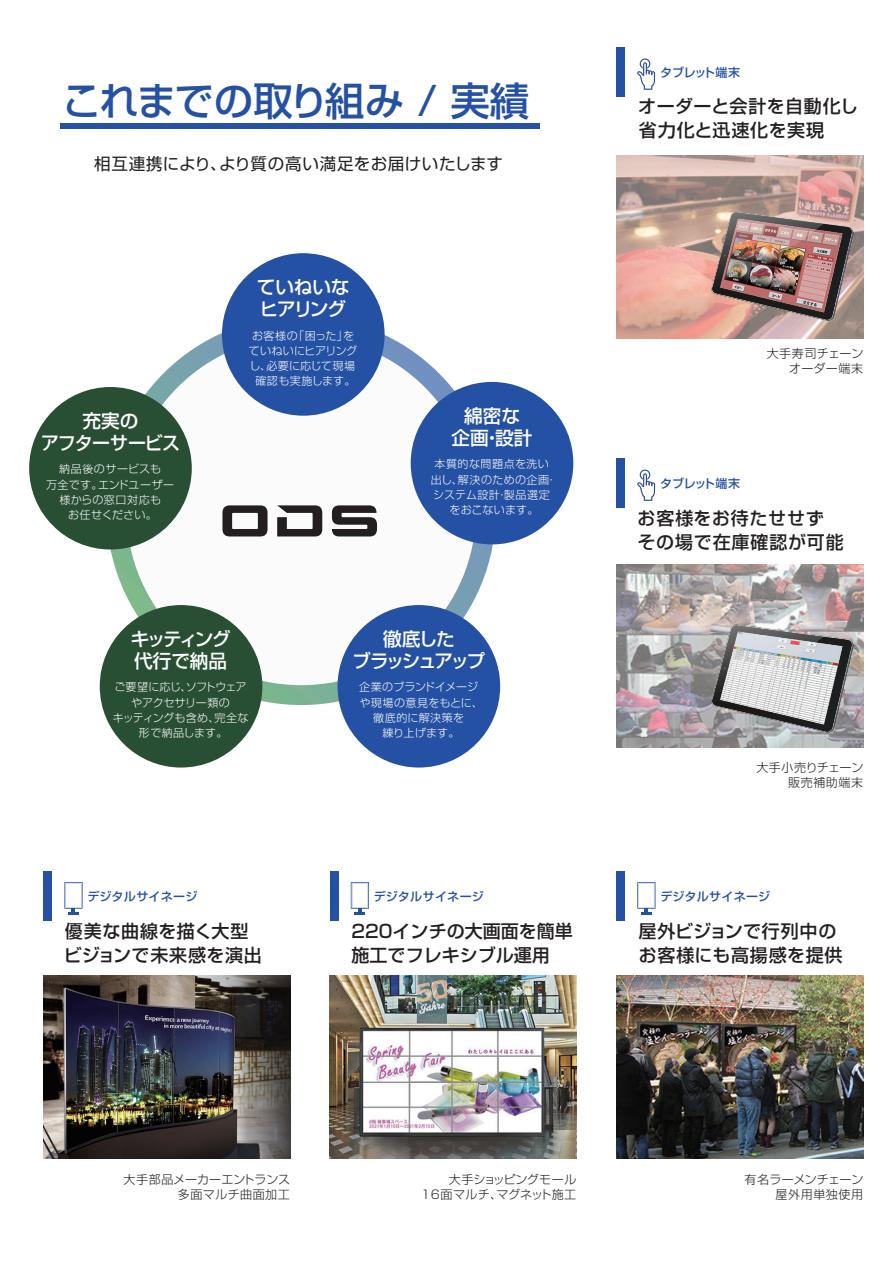
<style>
.page{position:relative;width:892px;height:1263px;background:#fff}
.page>*{position:absolute;margin:0;border:0;box-sizing:border-box;transform-origin:0 0}
.t1{font:500 39.45px "Shin Go Pro";letter-spacing:-.045em;color:#2451a3}
.t2{font:500 18.6px/22px "Shin Go Pro";letter-spacing:-.045em;color:#fff}
.t3{font:500 18.6px/22px "Shin Go Pro";letter-spacing:-.12em;color:#fff;text-align:center}
.t4{font:500 18.6px/22px "Shin Go Pro";letter-spacing:-.025em;color:#fff;text-align:center}
.t5{font:500 18px/24px "Shin Go Pro";letter-spacing:.02em;color:#231f20}
.t6{font:500 18px/24px "Shin Go Pro";color:#231f20}
.t7{font:500 18px/24px "Shin Go Pro";letter-spacing:.04em;color:#231f20}
.t8{font:16.5px "Shin Go Pro";letter-spacing:.03em;color:#231f20}
.t9{font:300 12px/15px "Shin Go Pro";letter-spacing:.03em;color:#231f20;text-align:right}
.t10{font:500 12px "Shin Go Pro";letter-spacing:.015em;color:#2451a3}
.t11{font:300 12px/15px "Shin Go Pro";letter-spacing:.05em;color:#231f20;text-align:right}
.t12{font:500 12px "Shin Go Pro";letter-spacing:-.02em;color:#2451a3}
.t13{font:300 10.95px/15.3px "Shin Go Pro";letter-spacing:.02em;color:#fbfbfc;text-align:center}
.t14{font:300 10.95px/15.3px "Shin Go Pro";letter-spacing:-.02em;color:#fbfbfc;text-align:center}
.t15{font:300 10.95px/15.3px "Shin Go Pro";letter-spacing:.04em;color:#fbfbfc;text-align:center}
</style>
<div class="page">
<svg style="left:107px;top:316px;width:388px;height:389px"></svg>
<div style="left:126px;top:336px;width:349px;height:349px;background:#fbfbfc;border-radius:50%"></div>
<svg style="left:222px;top:505px;width:45px;height:31px"></svg>
<svg style="left:277px;top:505px;width:45px;height:31px"></svg>
<svg style="left:332px;top:505px;width:45px;height:31px"></svg>
<div style="left:222px;top:253px;width:162px;height:163px;background:#2451a3;border-radius:50%"></div>
<div style="left:29px;top:387px;width:163px;height:162px;background:#284f34;border-radius:50%"></div>
<div style="left:100px;top:605px;width:162px;height:162px;background:#284f34;border-radius:50%"></div>
<div style="left:337px;top:605px;width:163px;height:162px;background:#2451a3;border-radius:50%"></div>
<div style="left:410px;top:382px;width:163px;height:162px;background:#2451a3;border-radius:50%"></div>
<div style="left:60px;top:124px;width:479px;height:5px;background:#2451a3"></div>
<svg style="left:637px;top:58px;width:18px;height:32px"></svg>
<img style="left:616px;top:156px;width:247px;height:182px">
<img style="left:616px;top:564px;width:247px;height:183px">
<img style="left:711px;top:625px;width:142px;height:108px">
<img style="left:719px;top:631px;width:123px;height:94px">
<img style="left:711px;top:625px;width:112px;height:83px">
<img style="left:616px;top:976px;width:247px;height:182px">
<img style="left:43px;top:976px;width:247px;height:182px">
<img style="left:330px;top:976px;width:246px;height:182px">
<div style="left:616px;top:47px;width:8px;height:50px;background:#2451a3"></div>
<div style="left:43px;top:871px;width:9px;height:49px;background:#2451a3"></div>
<div style="left:330px;top:871px;width:8px;height:49px;background:#2451a3"></div>
<svg style="left:637px;top:470px;width:18px;height:31px"></svg>
<svg style="left:637px;top:882px;width:18px;height:33px"></svg>
<svg style="left:350px;top:882px;width:19px;height:33px"></svg>
<svg style="left:64px;top:882px;width:19px;height:33px"></svg>
<img style="left:711px;top:212px;width:142px;height:108px">
<img style="left:711px;top:212px;width:112px;height:83px">
<div style="left:616px;top:458px;width:8px;height:50px;background:#2451a3"></div>
<div style="left:616px;top:871px;width:8px;height:49px;background:#2451a3"></div>
<h1 class="t1" style="left:63px;top:69px;width:468px">これまでの取り組み / 実績</h1>
<h3 class="t8" style="left:94px;top:151px;width:410px">相互連携により、より質の高い満足をお届けいたします</h3>
<h2 class="t4" style="left:41px;top:408px;width:140px">充実の<br>アフターサービス</h2>
<p class="t13" style="left:46px;top:460px;width:130px">納品後のサービスも<br>万全です。エンドユーザー様からの窓口対応も<br>お任せください。</p>
<h2 class="t2" style="left:257px;top:274px;width:94px">ていねいなヒアリング</h2>
<p class="t13" style="left:249px;top:326px;width:110px">お客様の「困った」をていねいにヒアリングし、必要に応じて現場確認も実施します。</p>
<h2 class="t2" style="left:451px;top:403px;width:82px;text-align:center">綿密な<br>企画・設計</h2>
<p class="t15" style="left:430px;top:455px;width:127px">本質的な問題点を洗い出し、解決のための企画・システム設計・製品選定をおこないます。</p>
<h2 class="t2" style="left:131px;top:626px;width:101px">キッティング代行で納品</h2>
<p class="t14" style="left:113px;top:678px;width:137px">ご要望に応じ、ソフトウェアやアクセサリー類の<br>キッティングも含め、完全な形で納品します。</p>
<h2 class="t3" style="left:352px;top:626px;width:134px">徹底した<br>ブラッシュアップ</h2>
<p class="t13" style="left:359px;top:678px;width:125px">企業のブランドイメージや現場の意見をもとに、徹底的に解決策を<br>練り上げます。</p>
<p class="t12" style="left:660px;top:63px;width:81px">タブレット端末</p>
<h3 class="t5" style="left:638px;top:92px;width:221px">オーダーと会計を自動化し省力化と迅速化を実現</h3>
<p class="t9" style="left:766px;top:345px;width:98px">大手寿司チェーンオーダー端末</p>
<p class="t12" style="left:660px;top:474px;width:81px">タブレット端末</p>
<h3 class="t7" style="left:637px;top:504px;width:208px">お客様をお待たせせずその場で在庫確認が可能</h3>
<p class="t11" style="left:756px;top:759px;width:109px">大手小売りチェーン販売補助端末</p>
<p class="t10" style="left:87px;top:887px;width:111px">デジタルサイネージ</p>
<p class="t10" style="left:374px;top:887px;width:111px">デジタルサイネージ</p>
<p class="t10" style="left:660px;top:887px;width:111px">デジタルサイネージ</p>
<h3 class="t6" style="left:351px;top:917px;width:222px">220インチの大画面を簡単施工でフレキシブル運用</h3>
<h3 class="t5" style="left:64px;top:917px;width:199px">優美な曲線を描く大型ビジョンで未来感を演出</h3>
<h3 class="t5" style="left:638px;top:917px;width:205px">屋外ビジョンで行列中のお客様にも高揚感を提供</h3>
<p class="t9" style="left:421px;top:1170px;width:157px">大手ショッピングモール<br>16面マルチ、マグネット施工</p>
<p class="t9" style="left:123px;top:1170px;width:168px">大手部品メーカーエントランス多面マルチ曲面加工</p>
<p class="t9" style="left:744px;top:1170px;width:120px">有名ラーメンチェーン屋外用単独使用</p>
</div>
